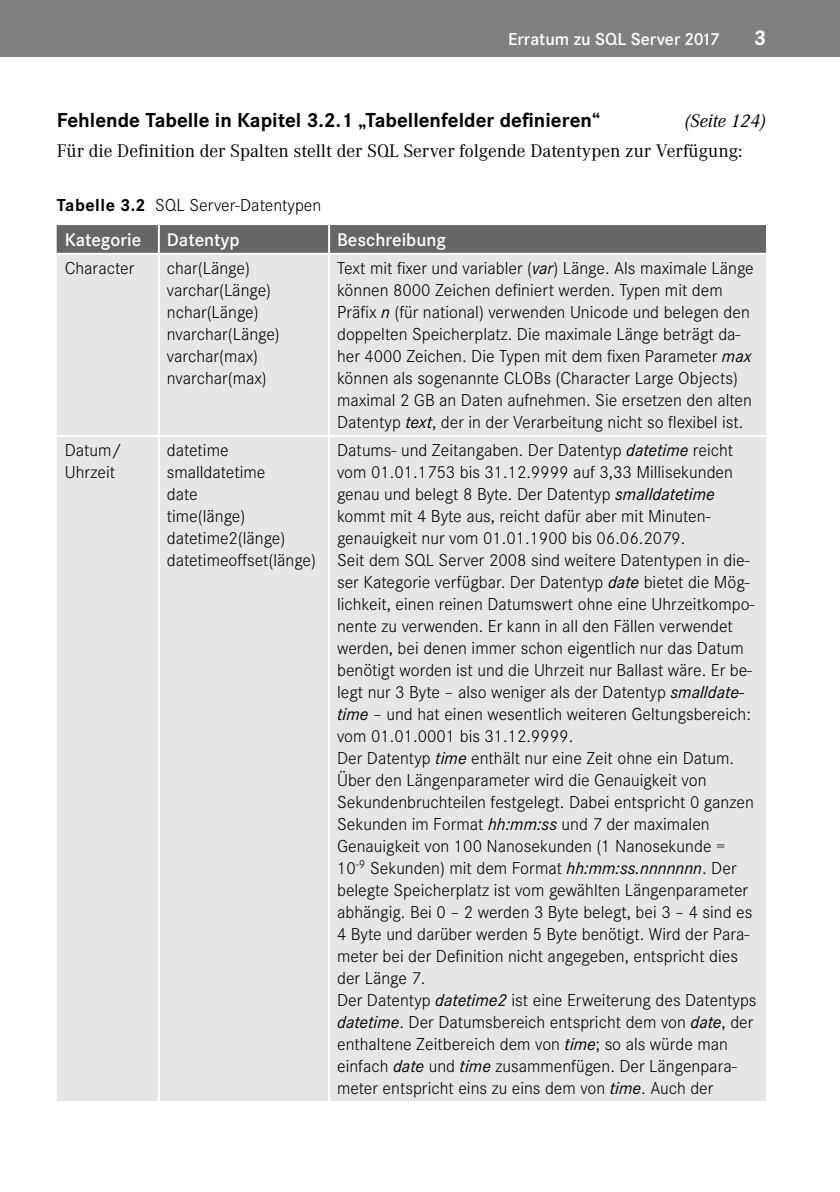
<style>
.page{position:relative;width:840px;height:1192px;background:#fff}
.page>*{position:absolute;margin:0;border:0;box-sizing:border-box;transform-origin:0 0}
.t1{font:700 22px "Corporate S Pro";color:#fff}
.t2{font:700 21px "Corporate S Pro";color:#000}
.t3{font:19px "Corporate A Pro";color:#000}
.t4{font:600 19px "Corporate S Pro";color:#fff}
.t5{font:italic 19px "Corporate A Pro";color:#000}
.t6{font:300 18px/22px "Corporate S Pro";color:#000}
.t7{font:600 18px "Corporate S Pro";color:#fff}
.s1{font-weight:700}
.s2{font-weight:400;font-style:italic}
</style>
<div class="page">
<div style="left:0;top:0;width:839px;height:57px;background:#808080"></div>
<svg style="left:57px;top:225px;width:708px;height:28px;background:#676767"></svg>
<div style="left:57px;top:255px;width:708px;height:846px;background:#e6e6e6"></div>
<hr style="left:158px;top:225px;width:2px;height:28px;background:#fff">
<hr style="left:328px;top:225px;width:2px;height:28px;background:#fff">
<hr style="left:158px;top:255px;width:2px;height:180px;background:#fff">
<hr style="left:328px;top:255px;width:2px;height:180px;background:#fff">
<hr style="left:57px;top:435px;width:102px;height:2px;background:#fff">
<hr style="left:159px;top:435px;width:170px;height:2px;background:#fff">
<hr style="left:158px;top:437px;width:2px;height:664px;background:#fff">
<hr style="left:329px;top:435px;width:436px;height:2px;background:#fff">
<hr style="left:328px;top:437px;width:2px;height:664px;background:#fff">
<p class="t7" style="left:508px;top:33px;width:211px">Erratum zu SQL Server 2017</p>
<p class="t1" style="left:754px;top:31px;width:13px">3</p>
<p class="t2" style="left:57px;top:113px;width:544px">Fehlende Tabelle in Kapitel 3.2.1 „Tabellenfelder definieren“</p>
<p class="t5" style="left:684px;top:108px;width:83px">(Seite 124)</p>
<p class="t3" style="left:57px;top:144px;width:687px">Für die Definition der Spalten stellt der SQL Server folgende Datentypen zur Verfügung:</p>
<p class="t6" style="left:57px;top:196px;width:266px"><span class="s1">Tabelle 3.2</span> SQL Server-Datentypen</p>
<p class="t4" style="left:65px;top:233px;width:78px">Kategorie</p>
<p class="t4" style="left:167px;top:233px;width:74px">Datentyp</p>
<p class="t4" style="left:337px;top:233px;width:110px">Beschreibung</p>
<p class="t6" style="left:65px;top:259px;width:71px">Character</p>
<p class="t6" style="left:167px;top:259px;width:114px">char(Länge) varchar(Länge) nchar(Länge) nvarchar(Länge) varchar(max) nvarchar(max)</p>
<p class="t6" style="left:337px;top:259px;width:418px">Text mit fixer und variabler (<span class="s2">var</span>) Länge. Als maximale Länge können 8000 Zeichen definiert werden. Typen mit dem Präfix <span class="s2">n</span> (für national) verwenden Unicode und belegen den doppelten Speicherplatz. Die maximale Länge beträgt da&shy;her 4000 Zeichen. Die Typen mit dem fixen Parameter <span class="s2">max </span>können als sogenannte CLOBs (Character Large Objects) maximal 2 GB an Daten aufnehmen. Sie ersetzen den alten Datentyp <span class="s2">text</span>, der in der Verarbeitung nicht so flexibel ist.</p>
<p class="t6" style="left:65px;top:441px;width:59px">Datum/<br>Uhrzeit</p>
<p class="t6" style="left:167px;top:441px;width:151px">datetime smalldatetime<br>date<br>time(länge) datetime2(länge) datetimeoffset(länge)</p>
<p class="t6" style="left:337px;top:441px;width:421px">Datums- und Zeitangaben. Der Datentyp <span class="s2">datetime</span> reicht vom 01.01.1753 bis 31.12.9999 auf 3,33 Millisekunden genau und belegt 8 Byte. Der Datentyp <span class="s2">smalldatetime </span>kommt mit 4 Byte aus, reicht dafür aber mit Minuten&shy;genauigkeit nur vom 01.01.1900 bis 06.06.2079.<br>Seit dem SQL Server 2008 sind weitere Datentypen in die&shy;ser Kategorie verfügbar. Der Datentyp <span class="s2">date</span> bietet die Mög&shy;lichkeit, einen reinen Datumswert ohne eine Uhrzeitkompo&shy;nente zu verwenden. Er kann in all den Fällen verwendet werden, bei denen immer schon eigentlich nur das Datum benötigt worden ist und die Uhrzeit nur Ballast wäre. Er be&shy;legt nur 3 Byte – also weniger als der Datentyp <span class="s2">smalldate&shy;time</span> – und hat einen wesentlich weiteren Geltungsbereich: vom 01.01.0001 bis 31.12.9999.<br>Der Datentyp <span class="s2">time</span> enthält nur eine Zeit ohne ein Datum.<br>Über den Längenparameter wird die Genauigkeit von Sekundenbruchteilen festgelegt. Dabei entspricht 0 ganzen Sekunden im Format <span class="s2">hh:mm:ss</span> und 7 der maximalen Genauigkeit von 100 Nanosekunden (1 Nanosekunde = 10<sup>-9</sup> Sekunden) mit dem Format <span class="s2">hh:mm:ss.nnnnnnn</span>. Der belegte Speicherplatz ist vom gewählten Längenparameter abhängig. Bei 0 – 2 werden 3 Byte belegt, bei 3 – 4 sind es 4 Byte und darüber werden 5 Byte benötigt. Wird der Para&shy;meter bei der Definition nicht angegeben, entspricht dies der Länge 7.<br>Der Datentyp <span class="s2">datetime2</span> ist eine Erweiterung des Datentyps <span class="s2">datetime</span>. Der Datumsbereich entspricht dem von <span class="s2">date</span>, der enthaltene Zeitbereich dem von <span class="s2">time</span>; so als würde man einfach <span class="s2">date</span> und <span class="s2">time</span> zusammenfügen. Der Längenpara&shy;meter entspricht eins zu eins dem von <span class="s2">time</span>. Auch der</p>
</div>
